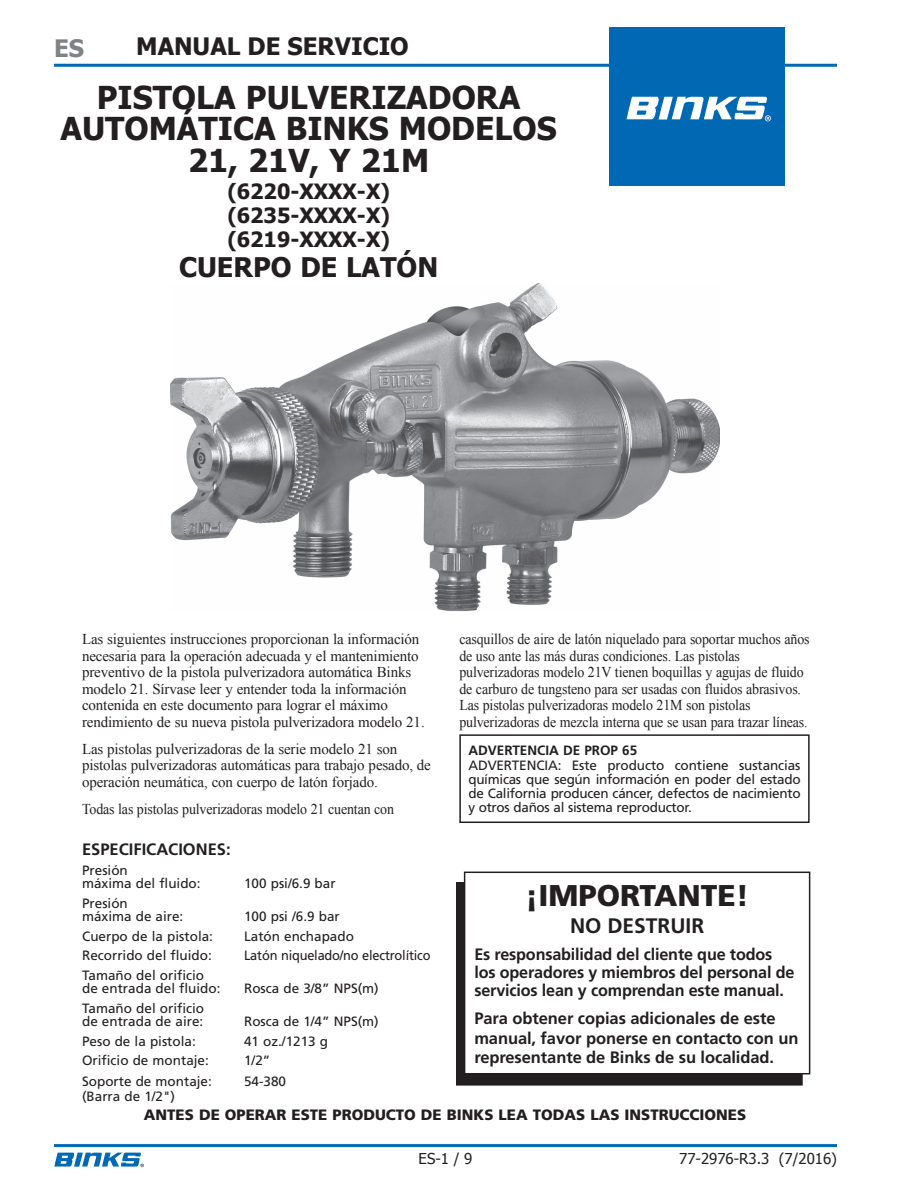
<style>
.page{position:relative;width:918px;height:1188px;background:#fff}
.page>*{position:absolute;margin:0;border:0;box-sizing:border-box;transform-origin:0 0}
.t1{font:700 31.5px/31.5px "Tahoma";color:#231f20;text-align:center}
.t2{font:900 30px "Frutiger";color:#231f20}
.t3{font:700 27px "Tahoma";color:#231f20}
.t4{font:700 24px "Tahoma";color:#231f20}
.t5{font:700 24px "Tahoma";color:#808285}
.t6{font:700 21px "Tahoma";color:#231f20}
.t7{font:700 21px "Frutiger";color:#231f20}
.t8{font:700 16.5px/18px "Frutiger";letter-spacing:-.005em;color:#231f20}
.t9{font:15px/16.5px "Times New Roman";letter-spacing:-.01em;color:#231f20}
.t10{font:15px/16.5px "Times New Roman";letter-spacing:-.01em;color:#231f20;scale:.93 1}
.t11{font:900 15px "Frutiger";color:#231f20}
.t12{font:15px "Tahoma";color:#231f20}
.t13{font:13.5px/13.5px "Frutiger";color:#231f20}
.t14{font:13.5px "Frutiger";color:#231f20;scale:.95 1}
.t15{font:700 13.5px "Frutiger";color:#231f20}
</style>
<div class="page">
<hr style="left:54px;top:64px;width:783px;height:3px;background:#0168b3">
<hr style="left:54px;top:1144px;width:783px;height:3px;background:#0168b3">
<svg style="left:54px;top:1153px;width:90px;height:14px"></svg>
<div style="left:609px;top:27px;width:176px;height:158px;background:#0168b3"></div>
<svg style="left:627px;top:97px;width:144px;height:24px"></svg>
<img style="left:171px;top:284px;width:549px;height:326px">
<div style="left:456px;top:882px;width:347px;height:203px;background:#231f20"></div>
<div style="left:465px;top:872px;width:345px;height:202px;background:#fff"></div>
<div style="left:464px;top:872px;width:346px;height:202px;border:2px solid #231f20"></div>
<div style="left:459px;top:734px;width:351px;height:89px;border:2px solid #231f20"></div>
<p class="t5" style="left:54px;top:32px;width:31px">ES</p>
<p class="t4" style="left:136px;top:29px;width:274px">MANUAL DE SERVICIO</p>
<p class="t1" style="left:60px;top:79px;width:498px">PISTOLA PULVERIZADORA<br>AUTOMÁTICA BINKS MODELOS<br>21, 21V, Y 21M</p>
<p class="t6" style="left:227px;top:177px;width:164px">(6220-XXXX-X)</p>
<p class="t6" style="left:227px;top:201px;width:164px">(6235-XXXX-X)</p>
<p class="t6" style="left:227px;top:225px;width:164px">(6219-XXXX-X)</p>
<p class="t3" style="left:179px;top:249px;width:261px">CUERPO DE LATÓN</p>
<p class="t9" style="left:82px;top:631px;width:344px">Las siguientes instrucciones proporcionan la información necesaria para la operación adecuada y el mantenimiento preventivo de la pistola pulverizadora automática Binks modelo 21. Sírvase leer y entender toda la información contenida en este documento para lograr el máximo rendimiento de su nueva pistola pulverizadora modelo 21.</p>
<p class="t9" style="left:82px;top:741px;width:350px">Las pistolas pulverizadoras de la serie modelo 21 son pistolas pulverizadoras automáticas para trabajo pesado, de operación neumática, con cuerpo de latón forjado.</p>
<p class="t10" style="left:82px;top:801px;width:337px">Todas las pistolas pulverizadoras modelo 21 cuentan con</p>
<p class="t8" style="left:82px;top:841px;width:150px">ESPECIFICACIONES:</p>
<p class="t13" style="left:82px;top:863px;width:120px">Presión<br>máxima del fluido:</p>
<p class="t13" style="left:82px;top:896px;width:103px">Presión<br>máxima de aire:</p>
<p class="t13" style="left:244px;top:877px;width:93px">100 psi/6.9 bar</p>
<p class="t13" style="left:244px;top:910px;width:97px">100 psi /6.9 bar</p>
<p class="t13" style="left:82px;top:929px;width:132px">Cuerpo de la pistola:</p>
<p class="t13" style="left:244px;top:929px;width:111px">Latón enchapado</p>
<p class="t13" style="left:82px;top:949px;width:131px">Recorrido del fluido:</p>
<p class="t14" style="left:244px;top:948px;width:198px">Latón niquelado/no electrolítico</p>
<p class="t13" style="left:82px;top:968px;width:140px">Tamaño del orificio de entrada del fluido:</p>
<p class="t13" style="left:244px;top:982px;width:136px">Rosca de 3/8” NPS(m)</p>
<p class="t13" style="left:82px;top:1001px;width:124px">Tamaño del orificio de entrada de aire:</p>
<p class="t13" style="left:244px;top:1015px;width:136px">Rosca de 1/4” NPS(m)</p>
<p class="t13" style="left:82px;top:1034px;width:115px">Peso de la pistola:</p>
<p class="t13" style="left:244px;top:1034px;width:86px">41 oz./1213 g</p>
<p class="t13" style="left:82px;top:1054px;width:128px">Orificio de montaje:</p>
<p class="t13" style="left:244px;top:1054px;width:28px">1/2”</p>
<p class="t13" style="left:82px;top:1075px;width:131px">Soporte de montaje:</p>
<p class="t13" style="left:244px;top:1075px;width:44px">54-380</p>
<p class="t13" style="left:82px;top:1090px;width:95px">(Barra de 1/2")</p>
<p class="t10" style="left:459px;top:631px;width:378px">casquillos de aire de latón niquelado para soportar muchos años de uso ante las más duras condiciones. Las pistolas pulverizadoras modelo 21V tienen boquillas y agujas de fluido de carburo de tungsteno para ser usadas con fluidos abrasivos.<br>Las pistolas pulverizadoras modelo 21M son pistolas pulverizadoras de mezcla interna que se usan para trazar líneas.</p>
<p class="t15" style="left:468px;top:743px;width:170px">ADVERTENCIA DE PROP 65</p>
<p class="t13" style="left:468px;top:758px;width:334px;line-height:14.2px;text-align:justify">ADVERTENCIA: Este producto contiene sustancias químicas que según información en poder del estado de California producen cáncer, defectos de nacimiento y otros daños al sistema reproductor.</p>
<p class="t2" style="left:525px;top:877px;width:225px">¡IMPORTANTE!</p>
<p class="t7" style="left:570px;top:913px;width:136px">NO DESTRUIR</p>
<p class="t8" style="left:474px;top:945px;width:322px">Es responsabilidad del cliente que todos los operadores y miembros del personal de servicios lean y comprendan este manual.</p>
<p class="t8" style="left:474px;top:1009px;width:326px;line-height:19.5px">Para obtener copias adicionales de este manual, favor ponerse en contacto con un representante de Binks de su localidad.</p>
<p class="t11" style="left:144px;top:1105px;width:604px">ANTES DE OPERAR ESTE PRODUCTO DE BINKS LEA TODAS LAS INSTRUCCIONES</p>
<p class="t12" style="left:419px;top:1148px;width:55px">ES-1 / 9</p>
<p class="t12" style="left:679px;top:1148px;width:159px">77-2976-R3.3 (7/2016)</p>
</div>
